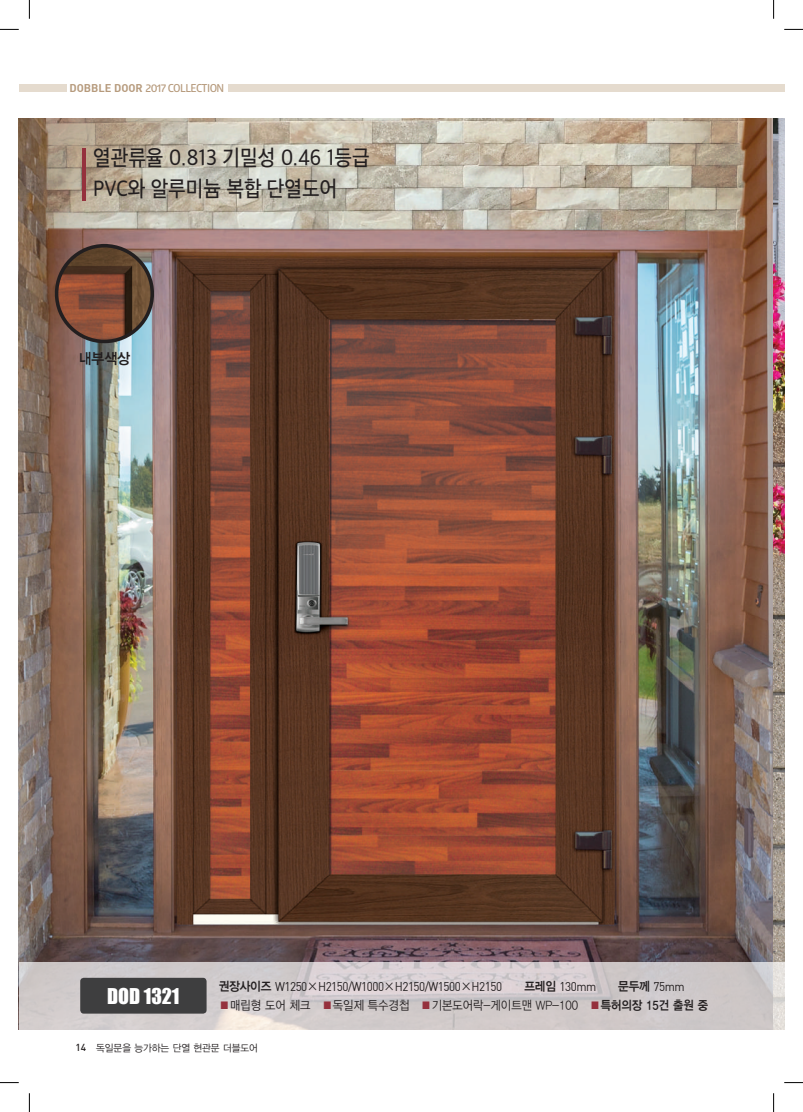
<style>
.page{position:relative;width:803px;height:1112px;background:#fff}
.page>*{position:absolute;margin:0;border:0;box-sizing:border-box;transform-origin:0 0}
.t1{font:21.25px/30.5px "SD Gothic Neoa e Md";color:#231f20;scale:.9 1}
.t2{font:20px "Impact";color:#fff}
.t3{font:15px "YDIYGO340";color:#231f20;scale:.93 1}
.t4{font:12.5px "Dinreg";letter-spacing:-.04em;color:#231f20;scale:.93 1}
.t5{font:12.5px "YDIYGO320";color:#231f20;scale:.9 1}
.t6{font:11px "Glober Semi Bold Free";letter-spacing:-.05em;color:#b69a7c}
.t7{font:10px "YDIYGO320";color:#231f20;scale:.95 1}
.s1{font-family:"Dinbol"}
.s2{font-family:"YDIYGO340"}
.s3{font-family:"YDIYGO320"}
.s4{font-family:"YDIYGO340";color:#95313d}
.s5{font-family:"Dinmed"}
</style>
<div class="page">
<div style="left:19px;top:84px;width:47px;height:7px;background:#e5dbce"></div>
<div style="left:228px;top:84px;width:545px;height:7px;background:#e5dbce"></div>
<div style="left:773px;top:84px;width:11px;height:7px;background:#e5dbce"></div>
<img style="left:19px;top:118px;width:754px;height:911px">
<img style="left:773px;top:118px;width:11px;height:911px">
<svg style="left:19px;top:961px;width:765px;height:67px;background:#d0c9ca"></svg>
<div style="left:80px;top:977px;width:127px;height:36px;background:#3e3e3f;border-radius:4px"></div>
<img style="left:57px;top:246px;width:95px;height:95px">
<div style="left:55px;top:244px;width:99px;height:99px;border:4px solid #231f20;border-radius:50%"></div>
<hr style="left:82px;top:147px;width:3px;height:53px;background:#95313d">
<svg style="left:0;top:29px;width:19px;height:1px"></svg>
<svg style="left:784px;top:29px;width:19px;height:1px"></svg>
<svg style="left:0;top:1082px;width:19px;height:1px"></svg>
<svg style="left:784px;top:1082px;width:19px;height:1px"></svg>
<svg style="left:29px;top:0;width:1px;height:19px"></svg>
<svg style="left:29px;top:1093px;width:1px;height:18px"></svg>
<svg style="left:773px;top:0;width:1px;height:19px"></svg>
<svg style="left:773px;top:1093px;width:1px;height:18px"></svg>
<p class="t6" style="left:70px;top:80px;width:156px"><span class="s1">DOBBLE DOOR</span> 2017 COLLECTION</p>
<h1 class="t1" style="left:93px;top:143px;width:309px">열관류율 0.813 기밀성 0.46 1등급<br>PVC와 알루미늄 복합 단열도어</h1>
<p class="t3" style="left:79px;top:349px;width:57px">내부색상</p>
<h2 class="t2" style="left:107px;top:979px;width:74px">DOD 1321</h2>
<p class="t4" style="left:219px;top:978px;width:306px"><span class="s2">권장사이즈</span> W1250<span class="s3">×</span>H2150/W1000<span class="s3">×</span>H2150/W1500<span class="s3">×</span>H2150</p>
<p class="t4" style="left:524px;top:978px;width:79px"><span class="s2">프레임</span> 130mm</p>
<p class="t4" style="left:618px;top:978px;width:73px"><span class="s2">문두께</span> 75mm</p>
<p class="t5" style="left:219px;top:998px;width:545px"><span class="s4">■</span>매립형 도어 체크 <span class="s4">■</span>독일제 특수경첩 <span class="s4">■</span>기본도어락-게이트맨 WP-100 <span class="s4">■</span><span class="s2">특허의장 15건 출원 중</span></p>
<p class="t7" style="left:75px;top:1041px;width:194px"><span class="s5">14</span> 독일문을 능가하는 단열 현관문 더블도어</p>
</div>
